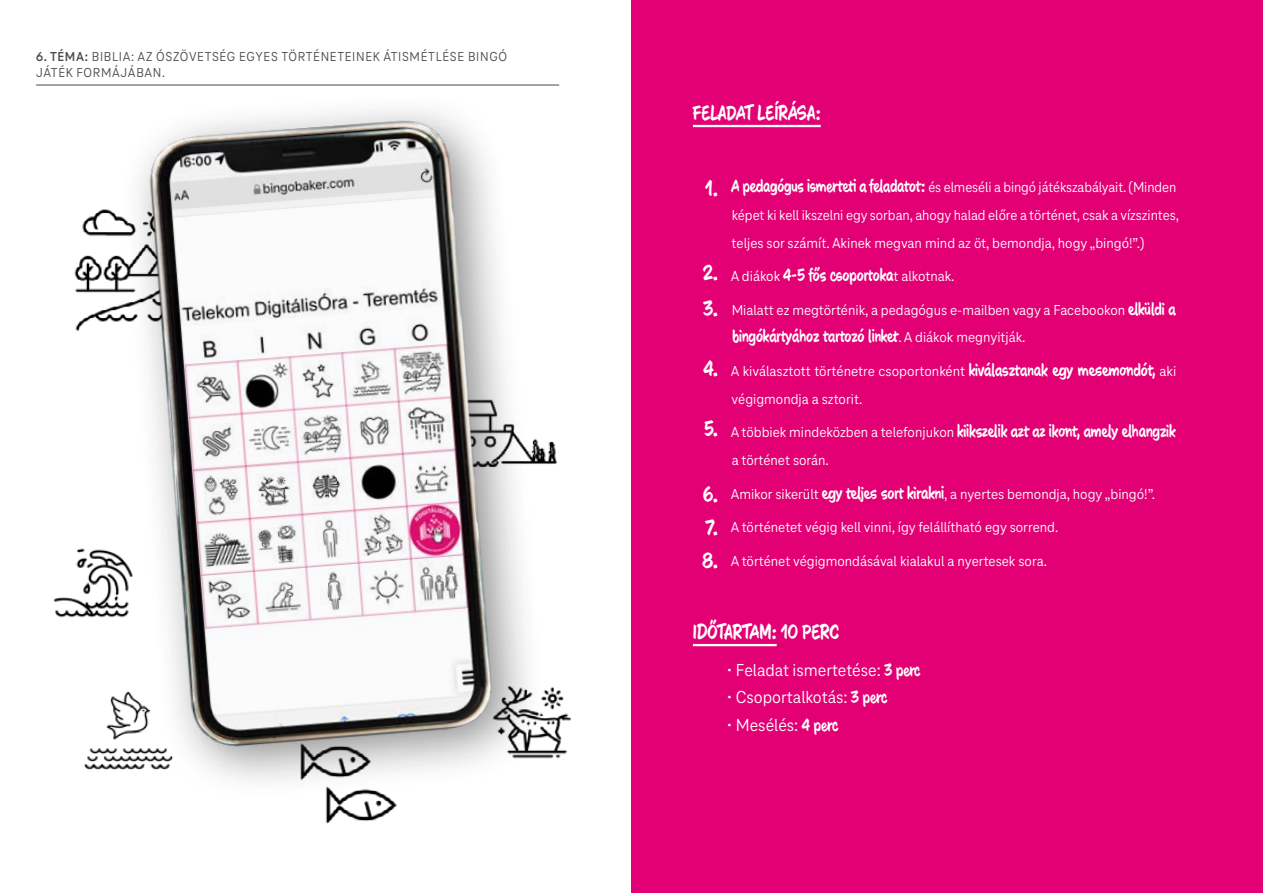
<style>
.page{position:relative;width:1263px;height:893px;background:#fff}
.page>*{position:absolute;margin:0;border:0;box-sizing:border-box;transform-origin:0 0}
.t1{font:700 22.5px/33px "Tele Neo Marker";color:#fff}
.t2{font:700 21px "Tele Neo Marker";color:#fff}
.t3{font:700 18px "Tele Neo Marker";color:#fff}
.t4{font:18px "Tele Neo";color:#fff}
.t5{font:15px/27.6px "Tele Neo";color:#fff}
.t6{font:13.5px/16.2px "Tele Neo";letter-spacing:.05em;color:#4b4b4b}
.s1{font-weight:700}
.s2{font-family:"Tele Neo Marker";font-weight:700;font-size:18px}
.s3{font-family:"Tele Neo";font-weight:400;font-size:15px}
.s4{font-family:"Tele Neo Marker";font-weight:700}
</style>
<div class="page">
<div style="left:631px;top:0;width:632px;height:893px;background:#e20074"></div>
<hr style="left:693px;top:125px;width:128px;height:2px;background:#fff">
<hr style="left:693px;top:644px;width:84px;height:2px;background:#fff">
<img style="left:84px;top:750px;width:37px;height:20px">
<img style="left:325px;top:798px;width:72px;height:26px">
<img style="left:545px;top:750px;width:23px;height:9px">
<div style="left:121px;top:92px;width:424px;height:706px;background:#262626;opacity:.52"></div>
<img style="left:36px;top:84px;width:535px;height:666px">
<p class="t6" style="left:36px;top:49px;width:472px"><span class="s1">6. TÉMA:</span> BIBLIA: AZ ÓSZÖVETSÉG EGYES TÖRTÉNETEINEK ÁTISMÉTLÉSE BINGÓ<br>JÁTÉK FORMÁJÁBAN.</p>
<h2 class="t2" style="left:693px;top:99px;width:129px">FELADAT LEÍRÁSA:</h2>
<h1 class="t1" style="left:705px;top:171px;width:14px">1.</h1>
<h1 class="t1" style="left:703px;top:254px;width:16px;line-height:36px">2.<br>3.</h1>
<h1 class="t1" style="left:703px;top:351px;width:16px">4.</h1>
<h1 class="t1" style="left:704px;top:411px;width:15px">5.</h1>
<h1 class="t1" style="left:702px;top:477px;width:17px;text-align:justify">6.<br>7.<br>8.</h1>
<p class="t5" style="left:731px;top:174px;width:449px"><span class="s2">A pedagógus ismerteti a feladatot:</span> és elmeséli a bingó játékszabályait. (Minden képet ki kell ikszelni egy sorban, ahogy halad előre a történet, csak a vízszintes, teljes sor számít. Akinek megvan mind az öt, bemondja, hogy „bingó!”.)</p>
<p class="t5" style="left:731px;top:263px;width:225px">A diákok <span class="s2">4-5 fős csoportoka</span>t alkotnak.</p>
<p class="t5" style="left:732px;top:296px;width:445px">Mialatt ez megtörténik, a pedagógus e-mailben vagy a Facebookon <span class="s2">elküldi a</span></p>
<p class="t3" style="left:732px;top:325px;width:295px">bingókártyához tartozó linket<span class="s3">. A diákok megnyitják.</span></p>
<p class="t5" style="left:731px;top:357px;width:447px">A kiválasztott történetre csoportonként <span class="s2">kiválasztanak egy mesemondót,</span> aki végigmondja a sztorit.</p>
<p class="t3" style="left:731px;top:420px;width:446px"><span class="s3">A többiek mindeközben a telefonjukon</span> kiikszelik azt az ikont, amely elhangzik</p>
<p class="t5" style="left:732px;top:446px;width:99px">a történet során.</p>
<p class="t5" style="left:731px;top:480px;width:426px">Amikor sikerült <span class="s2">egy teljes sort kirakni</span>, a nyertes bemondja, hogy „bingó!”.</p>
<p class="t5" style="left:731px;top:513px;width:329px">A történetet végig kell vinni, így felállítható egy sorrend.</p>
<p class="t5" style="left:731px;top:547px;width:318px">A történet végigmondásával kialakul a nyertesek sora.</p>
<h2 class="t2" style="left:693px;top:618px;width:148px">IDŐTARTAM: 10 PERC</h2>
<p class="t4" style="left:727px;top:660px;width:195px">• Feladat ismertetése: <span class="s4">3 perc</span></p>
<p class="t4" style="left:727px;top:687px;width:162px">• Csoportalkotás: <span class="s4">3 perc</span></p>
<p class="t4" style="left:727px;top:715px;width:113px">• Mesélés: <span class="s4">4 perc</span></p>
</div>
